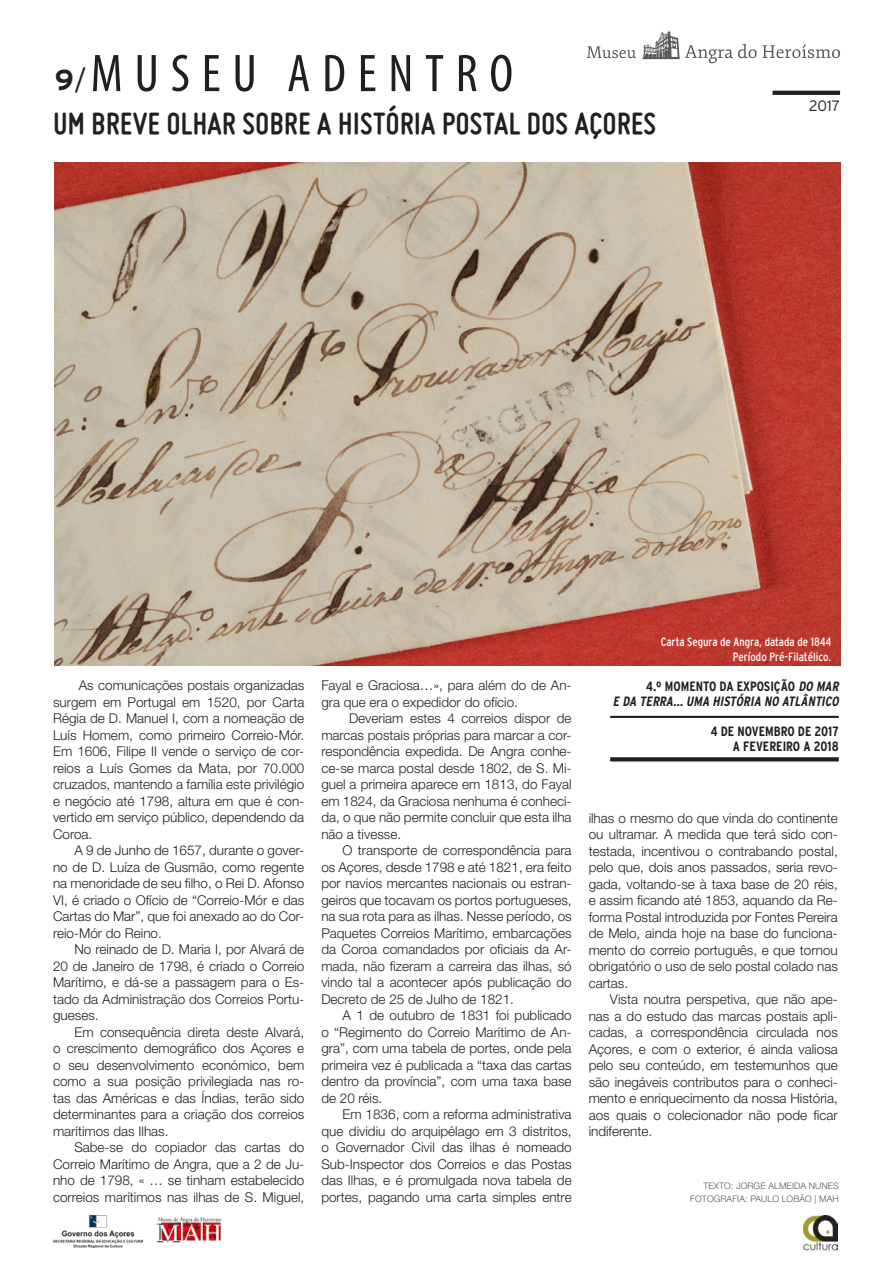
<style>
.page{position:relative;width:893px;height:1263px;background:#fff}
.page>*{position:absolute;margin:0;border:0;box-sizing:border-box;transform-origin:0 0}
.t1{font:condensed 53.4px "Myriad Pro";letter-spacing:.22em;color:#231f20}
.tit15{font:700 32.85px "Miso";letter-spacing:.015em;color:#231f20}
.t2{font:700 28.8px "Interstate";color:#231f20}
.tit-cond{font:300 15px "Interstate";color:#231f20}
.txt_tab{font:300 13.5px/16.5px "Helvetica Neue LT Std";color:#231f20;text-align:justify}
.Paragraph_Style_1{font:italic 700 condensed 13.5px/15px "Interstate";color:#231f20;text-align:right}
.Paragraph_Style_1-2{font:700 condensed 13.5px "Interstate";color:#231f20}
.txt-bold-cz{font:condensed 12px "Interstate";color:#fff}
.fotografo{font:300 9px "Helvetica Neue LT Std";letter-spacing:.01em;color:#57585a}
.s1{font-weight:300}
.s2{font-style:normal}
</style>
<div class="page">
<img style="left:54px;top:163px;width:786px;height:503px">
<img style="left:803px;top:1216px;width:35px;height:36px">
<svg style="left:772px;top:91px;width:68px;height:4px"></svg>
<svg style="left:610px;top:757px;width:229px;height:4px"></svg>
<svg style="left:587px;top:46px;width:49px;height:12px"></svg>
<svg style="left:642px;top:31px;width:198px;height:32px"></svg>
<img style="left:53px;top:1216px;width:89px;height:31px">
<img style="left:157px;top:1217px;width:65px;height:26px">
<hr style="left:610px;top:716px;width:229px;height:2px;background:#231f20">
<p class="t1" style="left:91px;top:41px;width:424px">MUSEU ADENTRO</p>
<p class="t2" style="left:55px;top:64px;width:33px">9<span class="s1">/</span></p>
<p class="tit15" style="left:53px;top:105px;width:604px">UM BREVE OLHAR SOBRE A HISTÓRIA POSTAL DOS AÇORES</p>
<p class="tit-cond" style="left:809px;top:98px;width:32px">2017</p>
<p class="txt_tab" style="left:53px;top:677px;width:253px;text-indent:26px">As comunicações postais organizadas surgem em Portugal em 1520, por Carta Régia de D. Manuel I, com a nomeação de Luís Homem, como primeiro Correio-Mór.<br>Em 1606, Filipe II vende o serviço de cor&shy;reios a Luís Gomes da Mata, por 70.000 cruzados, mantendo a família este privilégio e negócio até 1798, altura em que é con&shy;vertido em serviço público, dependendo da Coroa.</p>
<p class="txt_tab" style="left:53px;top:842px;width:253px;text-indent:21px">A 9 de Junho de 1657, durante o gover&shy;no de D. Luíza de Gusmão, como regente na menoridade de seu filho, o Rei D. Afonso VI, é criado o Ofício de “Correio-Mór e das Cartas do Mar”, que foi anexado ao do Cor&shy;reio-Mór do Reino.</p>
<p class="txt_tab" style="left:53px;top:941px;width:253px;text-indent:21px">No reinado de D. Maria I, por Alvará de 20 de Janeiro de 1798, é criado o Correio Marítimo, e dá-se a passagem para o Es&shy;tado da Administração dos Correios Portu&shy;gueses.</p>
<p class="txt_tab" style="left:53px;top:1023px;width:253px;text-indent:21px">Em consequência direta deste Alvará, o crescimento demográfico dos Açores e o seu desenvolvimento económico, bem como a sua posição privilegiada nas ro&shy;tas das Américas e das Índias, terão sido determinantes para a criação dos correios marítimos das Ilhas.</p>
<p class="txt_tab" style="left:53px;top:1139px;width:253px;text-indent:21px">Sabe-se do copiador das cartas do Correio Marítimo de Angra, que a 2 de Ju&shy;nho de 1798, « … se tinham estabelecido correios marítimos nas ilhas de S. Miguel,</p>
<p class="txt_tab" style="left:321px;top:677px;width:252px">Fayal e Graciosa…», para além do de An&shy;gra que era o expedidor do ofício.</p>
<p class="txt_tab" style="left:321px;top:710px;width:252px;text-indent:28px">Deveriam estes 4 correios dispor de marcas postais próprias para marcar a cor&shy;respondência expedida. De Angra conhe&shy;ce-se marca postal desde 1802, de S. Mi&shy;guel a primeira aparece em 1813, do Fayal em 1824, da Graciosa nenhuma é conheci&shy;da, o que não permite concluir que esta ilha não a tivesse.</p>
<p class="txt_tab" style="left:321px;top:842px;width:252px;text-indent:21px">O transporte de correspondência para os Açores, desde 1798 e até 1821, era feito por navios mercantes nacionais ou estran&shy;geiros que tocavam os portos portugueses, na sua rota para as ilhas. Nesse período, os Paquetes Correios Marítimo, embarcações da Coroa comandados por oficiais da Ar&shy;mada, não fizeram a carreira das ilhas, só vindo tal a acontecer após publicação do Decreto de 25 de Julho de 1821.</p>
<p class="txt_tab" style="left:321px;top:1007px;width:252px;text-indent:21px">A 1 de outubro de 1831 foi publicado o “Regimento do Correio Marítimo de An&shy;gra”, com uma tabela de portes, onde pela primeira vez é publicada a “taxa das cartas dentro da província”, com uma taxa base de 20 réis.</p>
<p class="txt_tab" style="left:321px;top:1106px;width:252px;text-indent:21px">Em 1836, com a reforma administrativa que dividiu do arquipélago em 3 distritos, o Governador Civil das ilhas é nomeado Sub-Inspector dos Correios e das Postas das Ilhas, e é promulgada nova tabela de portes, pagando uma carta simples entre</p>
<p class="txt-bold-cz" style="left:661px;top:635px;width:172px">Carta Segura de Angra, datada de 1844</p>
<p class="txt-bold-cz" style="left:733px;top:650px;width:100px">Período Pré-Filatélico.</p>
<p class="Paragraph_Style_1" style="left:613px;top:679px;width:230px"><span class="s2">4.º MOMENTO DA EXPOSIÇÃO</span> DO MAR<br>E DA TERRA… UMA HISTÓRIA NO ATLÂNTICO</p>
<p class="Paragraph_Style_1-2" style="left:711px;top:724px;width:129px">4 DE NOVEMBRO DE 2017</p>
<p class="Paragraph_Style_1-2" style="left:733px;top:739px;width:107px">A FEVEREIRO A 2018</p>
<p class="txt_tab" style="left:589px;top:809px;width:251px">ilhas o mesmo do que vinda do continente ou ultramar. A medida que terá sido con&shy;testada, incentivou o contrabando postal, pelo que, dois anos passados, seria revo&shy;gada, voltando-se à taxa base de 20 réis, e assim ficando até 1853, aquando da Re&shy;forma Postal introduzida por Fontes Pereira de Melo, ainda hoje na base do funciona&shy;mento do correio português, e que tornou obrigatório o uso de selo postal colado nas cartas.</p>
<p class="txt_tab" style="left:589px;top:991px;width:251px;text-indent:21px">Vista noutra perspetiva, que não ape&shy;nas a do estudo das marcas postais apli&shy;cadas, a correspondência circulada nos Açores, e com o exterior, é ainda valiosa pelo seu conteúdo, em testemunhos que são inegáveis contributos para o conheci&shy;mento e enriquecimento da nossa História, aos quais o colecionador não pode ficar indiferente.</p>
<p class="fotografo" style="left:703px;top:1180px;width:137px">TEXTO: JORGE ALMEIDA NUNES</p>
<p class="fotografo" style="left:690px;top:1193px;width:150px">FOTOGRAFIA: PAULO LOBÃO | MAH</p>
</div>
